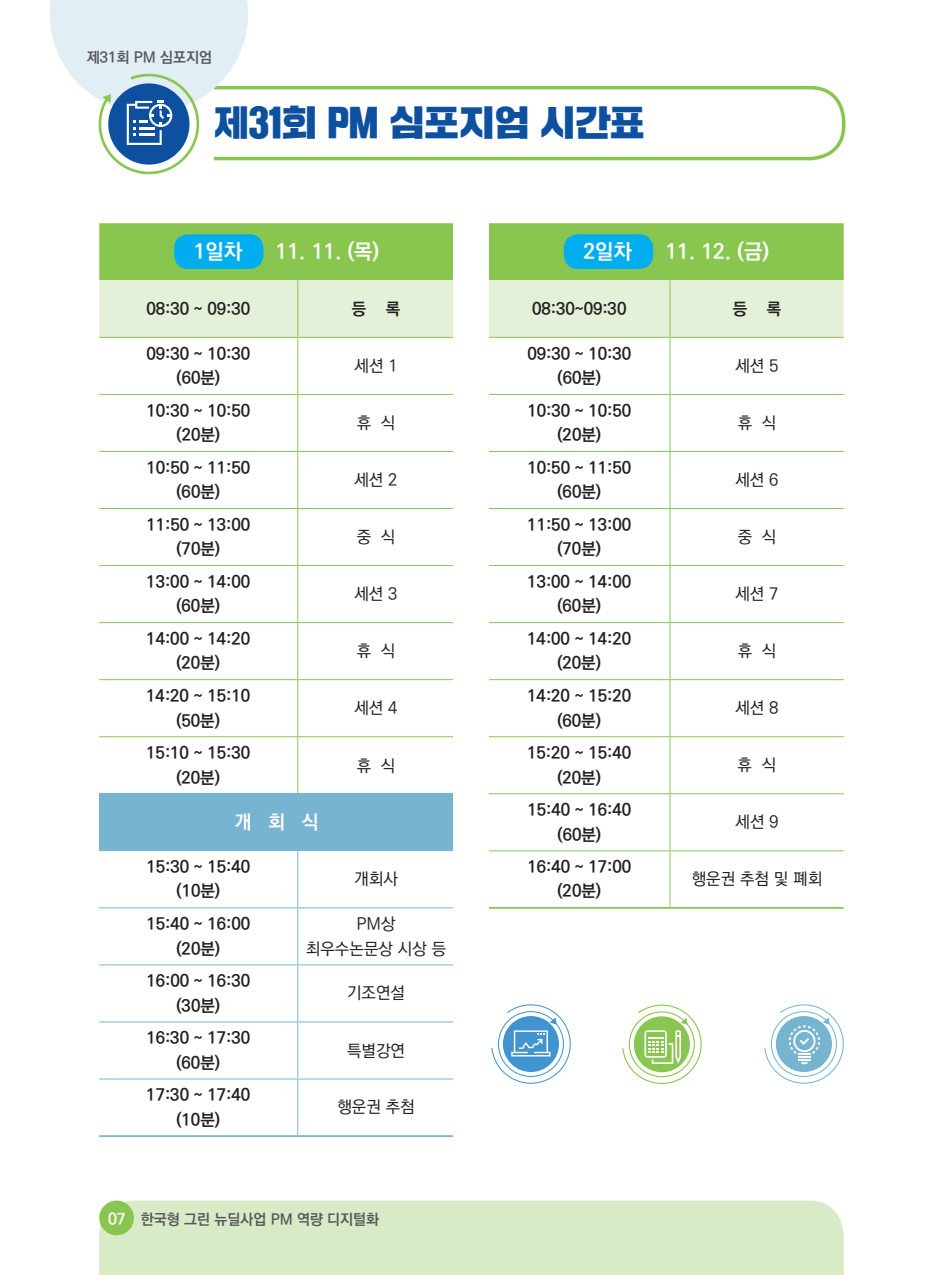
<style>
.page{position:relative;width:943px;height:1275px;background:#fff}
.page>*{position:absolute;margin:0;border:0;box-sizing:border-box;transform-origin:0 0}
.t1{font:35px "SD Gd Gothic";color:#0d509f}
.t2{font:700 21px "Ko Pub Dotum";color:#fff}
.t3{font:700 19.25px "Ko Pub Dotum";color:#fff}
.t4{font:700 16.62px/24.5px "Ko Pub Dotum";color:#231f20;text-align:center}
.t5{font:500 16.62px/24.5px "Ko Pub Dotum";color:#231f20;text-align:center}
.t6{font:700 14.88px "Ko Pub Dotum";color:#57585a}
.s1{font-size:15.75px;color:#fff}
</style>
<div class="page">
<div style="left:147px;top:86px;width:698px;height:74px;border:4px solid #89c650;border-radius:33px"></div>
<div style="left:99px;top:1200px;width:744px;height:75px;background:#d9eac7"></div>
<div style="left:99px;top:1200px;width:35px;height:35px;background:#89c650;border-radius:50%"></div>
<svg style="left:99px;top:223px;width:744px;height:114px;background:#badc99"></svg>
<div style="left:99px;top:794px;width:372px;height:57px;background:#76b4cf"></div>
<hr style="left:297px;top:280px;width:1px;height:57px;background:#89c650">
<hr style="left:99px;top:337px;width:199px;height:1px;background:#89c650">
<hr style="left:298px;top:337px;width:156px;height:1px;background:#89c650">
<hr style="left:297px;top:338px;width:1px;height:56px;background:#89c650">
<hr style="left:99px;top:394px;width:199px;height:1px;background:#89c650">
<hr style="left:298px;top:394px;width:156px;height:1px;background:#89c650">
<hr style="left:297px;top:395px;width:1px;height:56px;background:#89c650">
<hr style="left:99px;top:451px;width:199px;height:1px;background:#89c650">
<hr style="left:298px;top:451px;width:156px;height:1px;background:#89c650">
<hr style="left:297px;top:452px;width:1px;height:56px;background:#89c650">
<hr style="left:99px;top:508px;width:199px;height:1px;background:#89c650">
<hr style="left:298px;top:508px;width:156px;height:1px;background:#89c650">
<hr style="left:297px;top:509px;width:1px;height:56px;background:#89c650">
<hr style="left:99px;top:565px;width:199px;height:1px;background:#89c650">
<hr style="left:298px;top:565px;width:156px;height:1px;background:#89c650">
<hr style="left:297px;top:566px;width:1px;height:56px;background:#89c650">
<hr style="left:99px;top:622px;width:199px;height:1px;background:#89c650">
<hr style="left:298px;top:622px;width:156px;height:1px;background:#89c650">
<hr style="left:297px;top:623px;width:1px;height:56px;background:#89c650">
<hr style="left:99px;top:679px;width:199px;height:1px;background:#89c650">
<hr style="left:298px;top:679px;width:156px;height:1px;background:#89c650">
<hr style="left:297px;top:680px;width:1px;height:56px;background:#89c650">
<hr style="left:99px;top:736px;width:199px;height:1px;background:#89c650">
<hr style="left:298px;top:736px;width:156px;height:1px;background:#89c650">
<hr style="left:297px;top:737px;width:1px;height:57px;background:#89c650">
<hr style="left:669px;top:280px;width:1px;height:57px;background:#89c650">
<hr style="left:489px;top:337px;width:181px;height:1px;background:#89c650">
<hr style="left:670px;top:337px;width:173px;height:1px;background:#89c650">
<hr style="left:669px;top:338px;width:1px;height:56px;background:#89c650">
<hr style="left:489px;top:394px;width:181px;height:1px;background:#89c650">
<hr style="left:670px;top:394px;width:173px;height:1px;background:#89c650">
<hr style="left:669px;top:395px;width:1px;height:56px;background:#89c650">
<hr style="left:489px;top:451px;width:181px;height:1px;background:#89c650">
<hr style="left:670px;top:451px;width:173px;height:1px;background:#89c650">
<hr style="left:669px;top:452px;width:1px;height:56px;background:#89c650">
<hr style="left:489px;top:508px;width:181px;height:1px;background:#89c650">
<hr style="left:670px;top:508px;width:173px;height:1px;background:#89c650">
<hr style="left:669px;top:509px;width:1px;height:56px;background:#89c650">
<hr style="left:489px;top:565px;width:181px;height:1px;background:#89c650">
<hr style="left:670px;top:565px;width:173px;height:1px;background:#89c650">
<hr style="left:669px;top:566px;width:1px;height:56px;background:#89c650">
<hr style="left:489px;top:622px;width:181px;height:1px;background:#89c650">
<hr style="left:670px;top:622px;width:173px;height:1px;background:#89c650">
<hr style="left:669px;top:623px;width:1px;height:56px;background:#89c650">
<hr style="left:489px;top:679px;width:181px;height:1px;background:#89c650">
<hr style="left:670px;top:679px;width:173px;height:1px;background:#89c650">
<hr style="left:669px;top:680px;width:1px;height:56px;background:#89c650">
<hr style="left:489px;top:736px;width:181px;height:1px;background:#89c650">
<hr style="left:670px;top:736px;width:173px;height:1px;background:#89c650">
<hr style="left:669px;top:737px;width:1px;height:56px;background:#89c650">
<hr style="left:489px;top:793px;width:181px;height:1px;background:#89c650">
<hr style="left:670px;top:793px;width:173px;height:1px;background:#89c650">
<hr style="left:669px;top:794px;width:1px;height:56px;background:#89c650">
<hr style="left:489px;top:850px;width:181px;height:1px;background:#89c650">
<hr style="left:670px;top:850px;width:173px;height:1px;background:#89c650">
<hr style="left:669px;top:851px;width:1px;height:56px;background:#89c650">
<hr style="left:489px;top:907px;width:181px;height:2px;background:#89c650">
<hr style="left:670px;top:907px;width:173px;height:2px;background:#89c650">
<hr style="left:297px;top:851px;width:1px;height:56px;background:#76b4cf">
<hr style="left:99px;top:907px;width:199px;height:1px;background:#76b4cf">
<hr style="left:298px;top:907px;width:156px;height:1px;background:#76b4cf">
<hr style="left:297px;top:908px;width:1px;height:56px;background:#76b4cf">
<hr style="left:99px;top:964px;width:199px;height:1px;background:#76b4cf">
<hr style="left:298px;top:964px;width:156px;height:1px;background:#76b4cf">
<hr style="left:297px;top:965px;width:1px;height:56px;background:#76b4cf">
<hr style="left:99px;top:1021px;width:199px;height:1px;background:#76b4cf">
<hr style="left:298px;top:1021px;width:156px;height:1px;background:#76b4cf">
<hr style="left:297px;top:1022px;width:1px;height:56px;background:#76b4cf">
<hr style="left:99px;top:1078px;width:199px;height:1px;background:#76b4cf">
<hr style="left:298px;top:1078px;width:156px;height:1px;background:#76b4cf">
<hr style="left:297px;top:1079px;width:1px;height:56px;background:#76b4cf">
<hr style="left:99px;top:1135px;width:199px;height:2px;background:#76b4cf">
<hr style="left:298px;top:1135px;width:191px;height:2px;background:#76b4cf">
<div style="left:174px;top:234px;width:89px;height:35px;background:#00aeef;border-radius:14px"></div>
<div style="left:564px;top:234px;width:89px;height:35px;background:#00aeef;border-radius:14px"></div>
<div style="left:453px;top:208px;width:36px;height:950px;background:#fff"></div>
<svg style="left:50px;top:0;width:198px;height:175px"></svg>
<svg style="left:622px;top:1004px;width:80px;height:80px"></svg>
<svg style="left:764px;top:1004px;width:80px;height:80px"></svg>
<svg style="left:491px;top:1004px;width:80px;height:80px"></svg>
<p class="t6" style="left:87px;top:49px;width:127px">제31회 PM 심포지엄</p>
<h1 class="t1" style="left:213px;top:105px;width:433px">제31회 PM 심포지엄 시간표</h1>
<p class="t2" style="left:194px;top:241px;width:50px">1일차</p>
<p class="t2" style="left:276px;top:241px;width:105px">11. 11. (목)</p>
<p class="t2" style="left:583px;top:241px;width:50px">2일차</p>
<p class="t2" style="left:665px;top:241px;width:105px">11. 12. (금)</p>
<p class="t4" style="left:146px;top:297px;width:105px">08:30 ~ 09:30</p>
<p class="t4" style="left:352px;top:297px;width:50px">등 록</p>
<p class="t4" style="left:532px;top:297px;width:96px">08:30~09:30</p>
<p class="t4" style="left:733px;top:297px;width:50px">등 록</p>
<p class="t4" style="left:146px;top:342px;width:105px">09:30 ~ 10:30 (60분)</p>
<p class="t5" style="left:354px;top:354px;width:45px">세션 1</p>
<p class="t4" style="left:527px;top:342px;width:105px">09:30 ~ 10:30 (60분)</p>
<p class="t5" style="left:735px;top:354px;width:45px">세션 5</p>
<p class="t4" style="left:146px;top:399px;width:105px">10:30 ~ 10:50 (20분)</p>
<p class="t5" style="left:357px;top:411px;width:40px">휴 식</p>
<p class="t4" style="left:527px;top:399px;width:105px">10:30 ~ 10:50 (20분)</p>
<p class="t5" style="left:737px;top:411px;width:40px">휴 식</p>
<p class="t4" style="left:146px;top:456px;width:105px">10:50 ~ 11:50 (60분)</p>
<p class="t5" style="left:354px;top:468px;width:45px">세션 2</p>
<p class="t4" style="left:527px;top:456px;width:105px">10:50 ~ 11:50 (60분)</p>
<p class="t5" style="left:735px;top:468px;width:45px">세션 6</p>
<p class="t4" style="left:146px;top:513px;width:105px">11:50 ~ 13:00 (70분)</p>
<p class="t5" style="left:357px;top:525px;width:40px">중 식</p>
<p class="t4" style="left:527px;top:513px;width:105px">11:50 ~ 13:00 (70분)</p>
<p class="t5" style="left:737px;top:525px;width:40px">중 식</p>
<p class="t4" style="left:146px;top:570px;width:105px">13:00 ~ 14:00 (60분)</p>
<p class="t5" style="left:354px;top:582px;width:45px">세션 3</p>
<p class="t4" style="left:527px;top:570px;width:105px">13:00 ~ 14:00 (60분)</p>
<p class="t5" style="left:735px;top:582px;width:45px">세션 7</p>
<p class="t4" style="left:146px;top:627px;width:105px">14:00 ~ 14:20 (20분)</p>
<p class="t5" style="left:357px;top:639px;width:40px">휴 식</p>
<p class="t4" style="left:527px;top:627px;width:105px">14:00 ~ 14:20 (20분)</p>
<p class="t5" style="left:737px;top:639px;width:40px">휴 식</p>
<p class="t4" style="left:146px;top:684px;width:105px">14:20 ~ 15:10 (50분)</p>
<p class="t5" style="left:354px;top:696px;width:45px">세션 4</p>
<p class="t4" style="left:527px;top:684px;width:105px">14:20 ~ 15:20 (60분)</p>
<p class="t5" style="left:735px;top:696px;width:45px">세션 8</p>
<p class="t4" style="left:146px;top:741px;width:105px">15:10 ~ 15:30 (20분)</p>
<p class="t5" style="left:356px;top:754px;width:40px">휴 식</p>
<p class="t4" style="left:527px;top:741px;width:105px">15:20 ~ 15:40 (20분)</p>
<p class="t5" style="left:737px;top:753px;width:40px">휴 식</p>
<p class="t3" style="left:235px;top:812px;width:85px">개 회 식</p>
<p class="t4" style="left:527px;top:798px;width:105px">15:40 ~ 16:40 (60분)</p>
<p class="t5" style="left:735px;top:810px;width:45px">세션 9</p>
<p class="t4" style="left:146px;top:855px;width:105px">15:30 ~ 15:40 (10분)</p>
<p class="t5" style="left:354px;top:867px;width:45px">개회사</p>
<p class="t4" style="left:527px;top:855px;width:105px">16:40 ~ 17:00 (20분)</p>
<p class="t5" style="left:691px;top:867px;width:132px">행운권 추첨 및 폐회</p>
<p class="t4" style="left:146px;top:912px;width:105px">15:40 ~ 16:00 (20분)</p>
<p class="t5" style="left:306px;top:912px;width:142px">PM상<br>최우수논문상 시상 등</p>
<p class="t4" style="left:146px;top:969px;width:105px">16:00 ~ 16:30 (30분)</p>
<p class="t5" style="left:347px;top:981px;width:59px">기조연설</p>
<p class="t4" style="left:146px;top:1026px;width:105px">16:30 ~ 17:30 (60분)</p>
<p class="t5" style="left:347px;top:1039px;width:59px">특별강연</p>
<p class="t4" style="left:146px;top:1083px;width:105px">17:30 ~ 17:40 (10분)</p>
<p class="t5" style="left:337px;top:1095px;width:79px">행운권 추첨</p>
<p class="t6" style="left:108px;top:1212px;width:273px"><span class="s1">07</span> 한국형 그린 뉴딜사업 PM 역량 디지털화</p>
</div>
